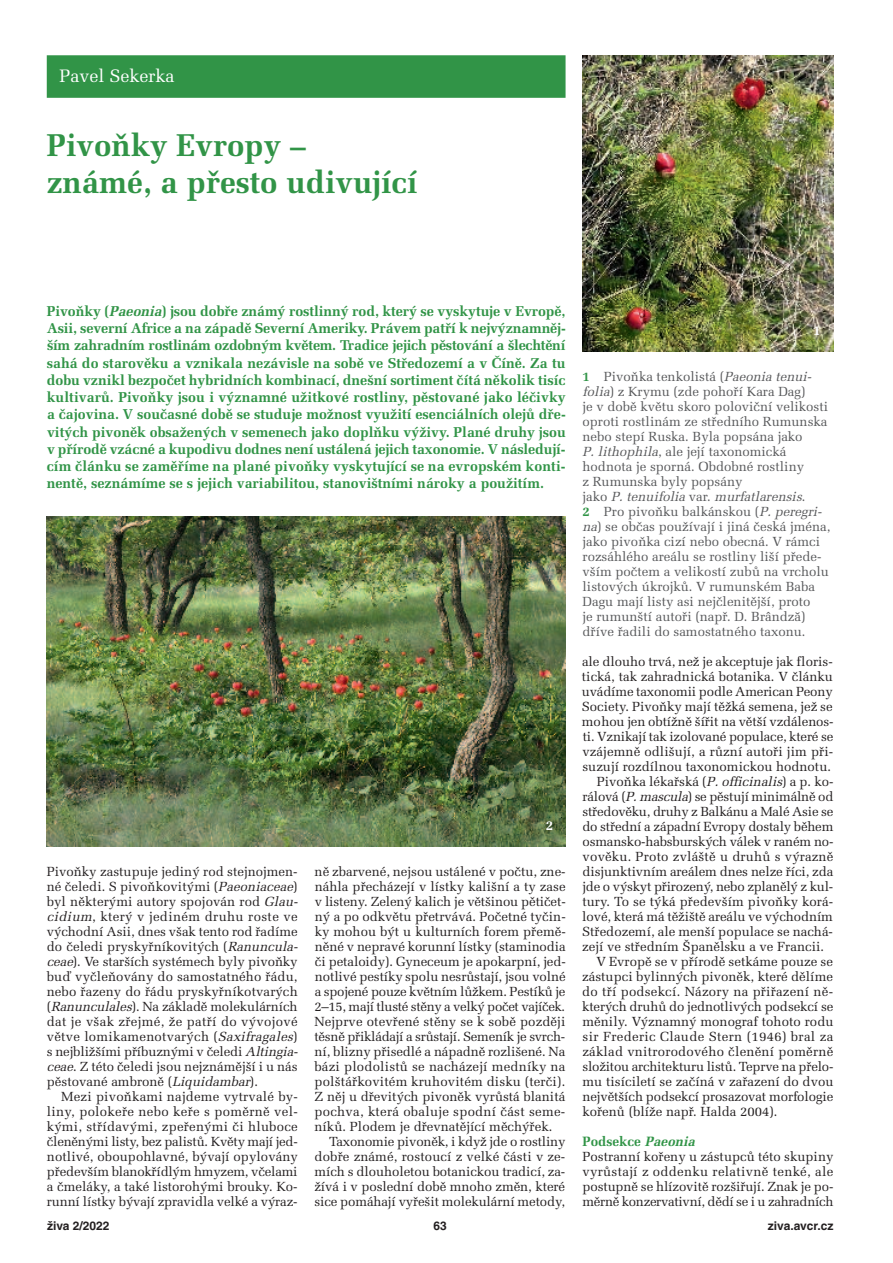
<style>
.page{position:relative;width:893px;height:1263px;background:#fff}
.page>*{position:absolute;margin:0;border:0;box-sizing:border-box;transform-origin:0 0}
.t1{font:700 31.5px/37.5px "Melior CE";color:#319447}
.t2{font:18px "Melior CE";color:#fff}
.t3{font:700 14.25px/17.2px "Melior CE";color:#319447;text-align:justify}
.t4{font:700 13.5px "Melior CE";color:#319447}
.t5{font:700 13.5px "Melior CE";color:#fff}
.t6{font:13.2px/15px "Melior CE";color:#231f20;text-align:justify}
.t7{font:13.2px/15px "Melior CE";color:#57585a}
.t8{font:13.2px "Melior CE";letter-spacing:-.02em;color:#231f20}
.t9{font:13.2px "Melior CE";letter-spacing:.02em;color:#231f20}
.t10{font:700 12px "Helvetica CE";color:#231f20}
.s1{font-style:italic}
.s2{font-weight:700;color:#319447}
</style>
<div class="page">
<img style="left:47px;top:516px;width:519px;height:330px">
<img style="left:583px;top:55px;width:250px;height:296px">
<div style="left:47px;top:55px;width:519px;height:43px;background:#319447"></div>
<h2 class="t2" style="left:60px;top:70px;width:117px">Pavel Sekerka</h2>
<h1 class="t1" style="left:47px;top:130px;width:373px">Pivoňky Evropy – známé, a přesto udivující</h1>
<p class="t3" style="left:47px;top:304px;width:521px">Pivoňky (<span class="s1">Paeonia</span>) jsou dobře známý rostlinný rod, který se vyskytuje v Evropě, Asii, severní Africe a na západě Severní Ameriky. Právem patří k nejvýznamněj - ším zahradním rostlinám ozdobným květem. Tradice jejich pěstování a šlechtění sahá do starověku a vznikala nezávisle na sobě ve Středozemí a v Číně. Za tu dobu vznikl bezpočet hybridních kombinací, dnešní sortiment čítá několik tisíc kultivarů. Pivoňky jsou i významné užitkové rostliny, pěstované jako léčivky a čajovina. V současné době se studuje možnost využití esenciálních olejů dře&shy;vitých pivoněk obsažených v semenech jako doplňku výživy. Plané druhy jsou v přírodě vzácné a kupodivu dodnes není ustálená jejich taxonomie. V následují - cím článku se zaměříme na plané pivoňky vyskytující se na evropském konti&shy;nentě, seznámíme se s jejich variabilitou, stanovištními nároky a použitím.</p>
<p class="t6" style="left:47px;top:866px;width:255px;text-align:left">Pivoňky zastupuje jediný rod stejnojmen&shy;né čeledi. S pivoňkovitými (<span class="s1">Paeoniaceae</span>) byl některými autory spojován rod <span class="s1">Glau&shy;cidium</span>, který v jediném druhu roste ve východní Asii, dnes však tento rod řadíme do čeledi pryskyřníkovitých (<span class="s1">Ranuncula&shy;ceae</span>). Ve starších systémech byly pivoňky buď vyčleňovány do samostatného řádu, nebo řazeny do řádu pryskyřníkotvarých (<span class="s1">Ranunculales</span>). Na základě molekulárních dat je však zřejmé, že patří do vývojové větve lomikamenotvarých (<span class="s1">Saxifragales</span>) s nejbližšími příbuznými v čeledi <span class="s1">Altingia - ceae</span>. Z této čeledi jsou nejznámější i u nás pěstované ambroně (<span class="s1">Liquidambar</span>).</p>
<p class="t6" style="left:47px;top:1091px;width:253px;text-indent:14px">Mezi pivoňkami najdeme vytrvalé by - liny, polokeře nebo keře s poměrně vel&shy;kými, střídavými, zpeřenými či hluboce členěnými listy, bez palistů. Květy mají jed&shy;notlivé, oboupohlavné, bývají opylovány především blanokřídlým hmyzem, včelami a čmeláky, a také listorohými brouky. Ko - runní lístky bývají zpravidla velké a výraz-</p>
<p class="t5" style="left:546px;top:820px;width:9px">2</p>
<p class="t6" style="left:314px;top:866px;width:253px">ně zbarvené, nejsou ustálené v počtu, zne&shy;náhla přecházejí v lístky kališní a ty zase v listeny. Zelený kalich je většinou pětičet&shy;ný a po odkvětu přetrvává. Početné tyčin&shy;ky mohou být u kulturních forem přemě&shy;něné v nepravé korunní lístky (staminodia či petaloidy). Gyneceum je apokarpní, jed&shy;notlivé pestíky spolu nesrůstají, jsou volné a spojené pouze květním lůžkem. Pestíků je 2–15, mají tlusté stěny a velký počet vajíček.<br>Nejprve otevřené stěny se k sobě později těsně přikládají a srůstají. Semeník je svrch&shy;ní, blizny přisedlé a nápadně rozlišené. Na bázi plodolistů se nacházejí medníky na polštářkovitém kruhovitém disku (terči).<br>Z něj u dřevitých pivoněk vyrůstá blanitá pochva, která obaluje spodní část seme&shy;níků. Plodem je dřevnatějící měchýřek.</p>
<p class="t6" style="left:314px;top:1136px;width:253px;text-indent:15px">Taxonomie pivoněk, i když jde o rostliny dobře známé, rostoucí z velké části v ze - mích s dlouholetou botanickou tradicí, za - žívá i v poslední době mnoho změn, které sice pomáhají vyřešit molekulární metody,</p>
<p class="t5" style="left:813px;top:326px;width:9px">1</p>
<p class="t7" style="left:583px;top:371px;width:249px"><span class="s2">1</span> Pivoňka tenkolistá (<span class="s1">Paeonia tenui&shy;folia</span>) z Krymu (zde pohoří Kara Dag)<br>je v době květu skoro poloviční velikosti oproti rostlinám ze středního Rumunska nebo stepí Ruska. Byla popsána jako <span class="s1">P.lithophila</span>, ale její taxonomická hodnota je sporná. Obdobné rostliny<br>z Rumunska byly popsány<br>j a k o <span class="s1">P. tenuifolia</span> v a r. <span class="s1">murfatlarensis</span>.<br><span class="s2">2</span> Pro pivoňku balkánskou (<span class="s1">P. peregri&shy;na</span>) se občas používají i jiná česká jména, jako pivoňka cizí nebo obecná. V rámci rozsáhlého areálu se rostliny liší přede&shy;vším počtem a velikostí zubů na vrcholu listových úkrojků. V rumunském Baba Dagu mají listy asi nejčlenitější, proto<br>je rumunští autoři (např. D. Brândză) dříve řadili do samostatného taxonu.</p>
<p class="t6" style="left:582px;top:656px;width:252px">ale dlouho trvá, než je akceptuje jak floris -</p>
<p class="t6" style="left:582px;top:671px;width:252px">tická, tak zahradnická botanika. V článku</p>
<p class="t6" style="left:582px;top:686px;width:252px">uvádíme taxonomii podle American Peony</p>
<p class="t6" style="left:582px;top:701px;width:252px">Society. Pivoňky mají těžká semena, jež se</p>
<p class="t6" style="left:582px;top:716px;width:253px">mohou jen obtížně šířit na větší vzdálenos-</p>
<p class="t6" style="left:583px;top:731px;width:252px">ti. Vznikají tak izolované populace, které se</p>
<p class="t6" style="left:582px;top:746px;width:252px">vzájemně odlišují, a různí autoři jim při-</p>
<p class="t6" style="left:582px;top:761px;width:250px">suzují rozdílnou taxonomickou hodnotu.</p>
<p class="t6" style="left:597px;top:776px;width:238px">Pivoňka lékařská (<span class="s1">P.officinalis</span>) a p. ko -</p>
<p class="t8" style="left:583px;top:792px;width:252px">rálová (<span class="s1">P.mascula</span>) se pěstují minimálně od</p>
<p class="t8" style="left:583px;top:807px;width:252px">středověku, druhy z Balkánu a Malé Asie se</p>
<p class="t6" style="left:582px;top:821px;width:252px">do střední a západní Evropy dostaly během</p>
<p class="t6" style="left:583px;top:836px;width:252px">osmansko-habsburských válek v raném no -</p>
<p class="t6" style="left:583px;top:851px;width:252px">vověku. Proto zvláště u druhů s výrazně</p>
<p class="t6" style="left:583px;top:866px;width:252px">disjunktivním areálem dnes nelze říci, zda</p>
<p class="t6" style="left:582px;top:881px;width:252px">jde o výskyt přirozený, nebo zplanělý z kul-</p>
<p class="t6" style="left:582px;top:896px;width:252px">tury. To se týká především pivoňky korá-</p>
<p class="t6" style="left:582px;top:911px;width:252px">lové, která má těžiště areálu ve východním</p>
<p class="t6" style="left:582px;top:926px;width:252px">Středozemí, ale menší populace se nachá-</p>
<p class="t6" style="left:582px;top:941px;width:244px">zejí ve středním Španělsku a ve Francii.</p>
<p class="t6" style="left:596px;top:956px;width:238px">V Evropě se v přírodě setkáme pouze se</p>
<p class="t6" style="left:582px;top:971px;width:252px">zástupci bylinných pivoněk, které dělíme</p>
<p class="t6" style="left:582px;top:986px;width:252px">do tří podsekcí. Názory na přiřazení ně -</p>
<p class="t6" style="left:582px;top:1001px;width:253px">kterých druhů do jednotlivých podsekcí se</p>
<p class="t6" style="left:583px;top:1016px;width:252px">měnily. Významný monograf tohoto rodu</p>
<p class="t9" style="left:583px;top:1032px;width:252px">sir Frederic Claude Stern (1946) bral za</p>
<p class="t6" style="left:582px;top:1046px;width:252px">základ vnitrorodového členění poměrně</p>
<p class="t6" style="left:582px;top:1061px;width:252px">složitou architekturu listů. Teprve na přelo -</p>
<p class="t6" style="left:582px;top:1076px;width:252px">mu tisíciletí se začíná v zařazení do dvou</p>
<p class="t6" style="left:583px;top:1091px;width:252px">největších podsekcí prosazovat morfologie</p>
<p class="t6" style="left:582px;top:1106px;width:197px">kořenů (blíže např. Halda 2004).</p>
<p class="t4" style="left:583px;top:1137px;width:117px">Podsekce <span class="s1">Paeonia</span></p>
<p class="t6" style="left:582px;top:1151px;width:253px">Postranní kořeny u zástupců této skupiny vyrůstají z oddenku relativně tenké, ale postupně se hlízovitě rozšiřují. Znak je po - měrně konzervativní, dědí se i u zahradních</p>
<p class="t10" style="left:47px;top:1221px;width:64px">živa 2/2022</p>
<p class="t10" style="left:433px;top:1221px;width:15px">63</p>
<p class="t10" style="left:768px;top:1221px;width:67px">ziva.avcr.cz</p>
</div>
